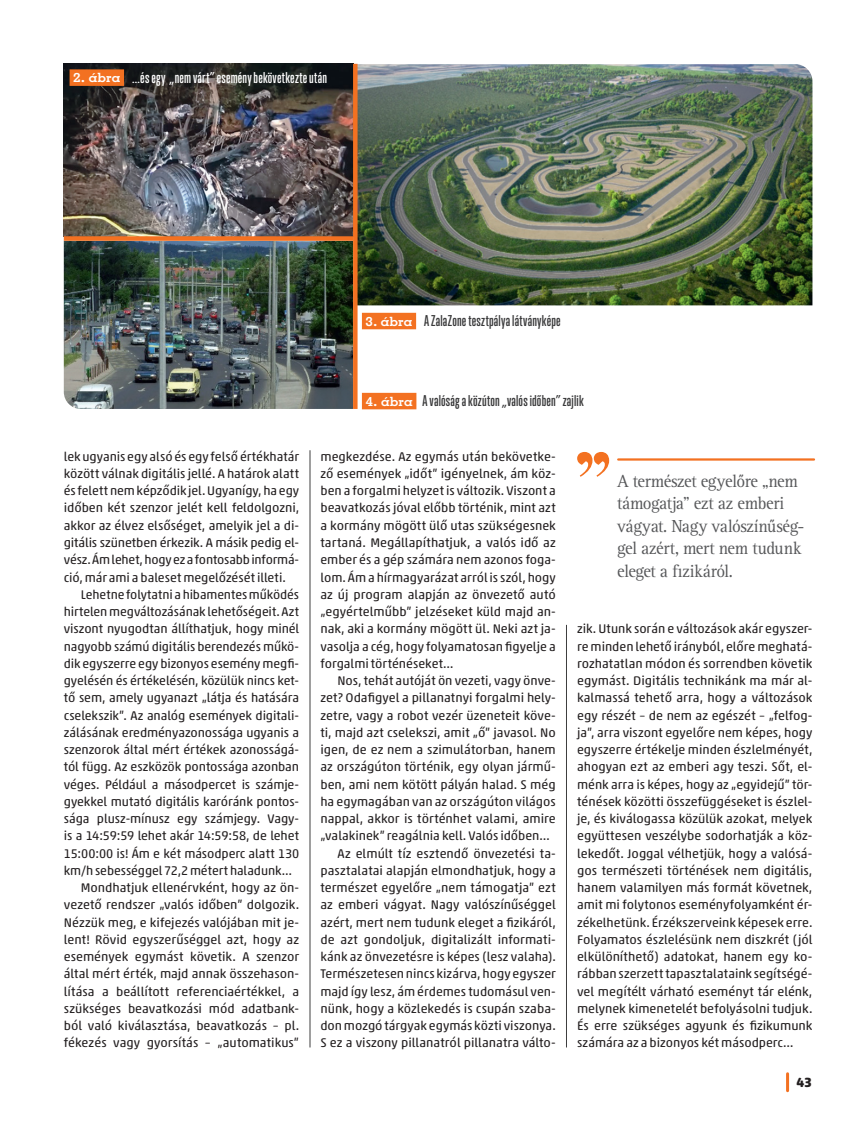
<style>
.page{position:relative;width:855px;height:1123px;background:#fff}
.page>*{position:absolute;margin:0;border:0;box-sizing:border-box;transform-origin:0 0}
.t1{font:18px/22.5px "Rotis Serif Reg";letter-spacing:-.02em;color:#57585a;scale:.94 1}
.Keretes{font:500 14.25px "Trump Gothic Pro";letter-spacing:.015em;color:#383839;scale:1.09 1}
.Keretes-2{font:500 14.25px "Trump Gothic Pro";letter-spacing:.015em;color:#fff;scale:1.09 1}
.t2{font:700 13.5px "Akko Rounded Pro";color:#231f20}
.Alapszöveg_behúzás{font:12.75px/17.2px "Akko Rounded Pro";letter-spacing:-.005em;color:#231f20;text-align:justify}
.s1{font-family:"Geometric Slab 703 BT Bold HUN";font-weight:400;font-size:12.75px}
.s2{font-family:"Geometric Slab 703 BT Bold HUN";font-weight:400;font-size:12.75px;color:#fff}
</style>
<div class="page">
<hr style="left:786px;top:1073px;width:3px;height:17px;background:#f37121">
<hr style="left:566px;top:625px;width:1px;height:422px;background:#3e3e3f">
<hr style="left:310px;top:450px;width:1px;height:597px;background:#3e3e3f">
<img style="left:64px;top:64px;width:289px;height:172px">
<img style="left:357px;top:64px;width:455px;height:241px">
<img style="left:64px;top:241px;width:289px;height:168px">
<div style="left:70px;top:69px;width:54px;height:17px;background:#f37121"></div>
<div style="left:362px;top:313px;width:54px;height:16px;background:#f37121"></div>
<div style="left:362px;top:393px;width:54px;height:16px;background:#f37121"></div>
<hr style="left:618px;top:458px;width:196px;height:2px;background:#f37121">
<svg style="left:577px;top:452px;width:32px;height:25px"></svg>
<div style="left:64px;top:236px;width:289px;height:5px;background:#f37121"></div>
<hr style="left:353px;top:64px;width:4px;height:345px;background:#f37121">
<p class="Keretes-2" style="left:73px;top:69px;width:234px"><span class="s1">2. ábra</span> ...és egy „nem várt” esemény bekövetkezte után</p>
<p class="Keretes" style="left:365px;top:312px;width:180px"><span class="s2">3. ábra</span> A ZalaZone tesztpálya látványképe</p>
<p class="Keretes" style="left:365px;top:392px;width:202px"><span class="s2">4. ábra</span> A valóság a közúton „valós időben” zajlik</p>
<p class="Alapszöveg_behúzás" style="left:64px;top:447px;width:237px">lek ugyanis egy alsó és egy felső értékhatár között válnak digitális jellé. A határok alatt és felett nem képződik jel. Ugyanígy, ha egy időben két szenzor jelét kell feldolgozni, akkor az élvez elsőséget, amelyik jel a di&shy;gitális szünetben érkezik. A másik pedig el&shy;vész. Ám lehet, hogy ez a fontosabb informá&shy;ció, már ami a baleset megelőzését illeti.</p>
<p class="Alapszöveg_behúzás" style="left:64px;top:585px;width:237px;text-indent:17px">Lehetne folytatni a hibamentes működés hirtelen megváltozásának lehetőségeit. Azt viszont nyugodtan állíthatjuk, hogy minél nagyobb számú digitális berendezés műkö&shy;dik egyszerre egy bizonyos esemény megfi&shy;gyelésén és értékelésén, közülük nincs ket&shy;tő sem, amely ugyanazt „látja és hatására cselekszik”. Az analóg események digitali&shy;zálásának eredményazonossága ugyanis a szenzorok által mért értékek azonosságá&shy;tól függ. Az eszközök pontossága azonban véges. Például a másodpercet is számje&shy;gyekkel mutató digitális karóránk pontos&shy;sága plusz-mínusz egy számjegy. Vagy&shy;is a 14:59:59 lehet akár 14:59:58, de lehet 15:00:00 is! Ám e két másodperc alatt 130 km/h sebességgel 72,2 métert haladunk…</p>
<p class="Alapszöveg_behúzás" style="left:64px;top:879px;width:237px;text-indent:17px">Mondhatjuk ellenérvként, hogy az ön&shy;vezető rendszer „valós időben” dolgozik.<br>Nézzük meg, e kifejezés valójában mit je&shy;lent! Rövid egyszerűséggel azt, hogy az események egymást követik. A szenzor által mért érték, majd annak összehason&shy;lítása a beállított referenciaértékkel, a szükséges beavatkozási mód adatbank&shy;ból való kiválasztása, beavatkozás – pl. fékezés vagy gyorsítás – „automatikus”</p>
<p class="Alapszöveg_behúzás" style="left:320px;top:447px;width:237px">megkezdése. Az egymás után bekövetke&shy;ző események „időt” igényelnek, ám köz&shy;ben a forgalmi helyzet is változik. Viszont a beavatkozás jóval előbb történik, mint azt a kormány mögött ülő utas szükségesnek tartaná. Megállapíthatjuk, a valós idő az ember és a gép számára nem azonos foga&shy;lom. Ám a hírmagyarázat arról is szól, hogy az új program alapján az önvezető autó „egyértelműbb” jelzéseket küld majd an&shy;nak, aki a kormány mögött ül. Neki azt ja&shy;vasolja a cég, hogy folyamatosan figyelje a forgalmi történéseket…</p>
<p class="Alapszöveg_behúzás" style="left:320px;top:672px;width:237px;text-indent:17px">Nos, tehát autóját ön vezeti, vagy önve&shy;zet? Odafigyel a pillanatnyi forgalmi hely&shy;zetre, vagy a robot vezér üzeneteit köve&shy;ti, majd azt cselekszi, amit „ő” javasol. No igen, de ez nem a szimulátorban, hanem az országúton történik, egy olyan jármű&shy;ben, ami nem kötött pályán halad. S még ha egymagában van az országúton világos nappal, akkor is történhet valami, amire „valakinek” reagálnia kell. Valós időben…</p>
<p class="Alapszöveg_behúzás" style="left:320px;top:844px;width:237px;text-indent:17px">Az elmúlt tíz esztendő önvezetési ta&shy;pasztalatai alapján elmondhatjuk, hogy a természet egyelőre „nem támogatja” ezt az emberi vágyat. Nagy valószínűséggel azért, mert nem tudunk eleget a fizikáról, de azt gondoljuk, digitalizált informati&shy;kánk az önvezetésre is képes (lesz valaha).<br>Természetesen nincs kizárva, hogy egyszer majd így lesz, ám érdemes tudomásul ven&shy;nünk, hogy a közlekedés is csupán szaba&shy;don mozgó tárgyak egymás közti viszonya.<br>S ez a viszony pillanatról pillanatra válto-</p>
<p class="t1" style="left:617px;top:470px;width:201px">A természet egyelőre „nem támogatja” ezt az emberi vágyat. Nagy valószínűség&shy;gel azért, mert nem tudunk eleget a fizikáról.</p>
<p class="Alapszöveg_behúzás" style="left:577px;top:620px;width:237px">zik. Utunk során e változások akár egyszer&shy;re minden lehető irányból, előre meghatá&shy;rozhatatlan módon és sorrendben követik egymást. Digitális technikánk ma már al&shy;kalmassá tehető arra, hogy a változások egy részét – de nem az egészét – „felfog&shy;ja”, arra viszont egyelőre nem képes, hogy egyszerre értékelje minden észlelményét, ahogyan ezt az emberi agy teszi. Sőt, el&shy;ménk arra is képes, hogy az „egyidejű” tör&shy;ténések közötti összefüggéseket is észlel&shy;je, és kiválogassa közülük azokat, melyek együttesen veszélybe sodorhatják a köz&shy;lekedőt. Joggal vélhetjük, hogy a valósá&shy;gos természeti történések nem digitális, hanem valamilyen más formát követnek, amit mi folytonos eseményfolyamként ér&shy;zékelhetünk. Érzékszerveink képesek erre.<br>Folyamatos észlelésünk nem diszkrét (jól elkülöníthető) adatokat, hanem egy ko&shy;rábban szerzett tapasztalataink segítségé&shy;vel megítélt várható eseményt tár elénk, melynek kimenetelét befolyásolni tudjuk.<br>És erre szükséges agyunk és fizikumunk számára az a bizonyos két másodperc…</p>
<p class="t2" style="left:796px;top:1073px;width:17px">43</p>
</div>
